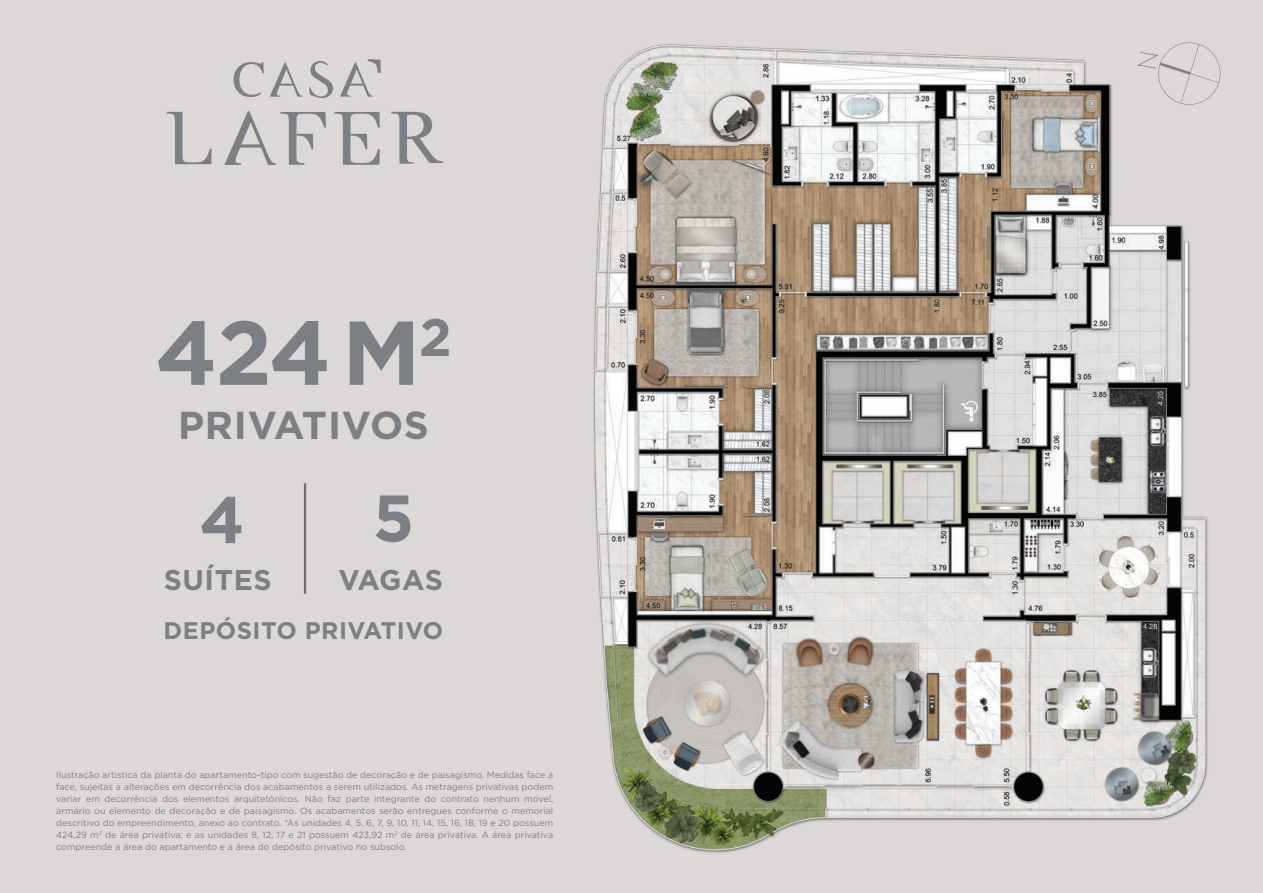
<style>
.page{position:relative;width:1263px;height:893px;background:#dcd8d7}
.page>*{position:absolute;margin:0;border:0;box-sizing:border-box;transform-origin:0 0}
.t1{font:700 90.45px "Gotham";color:#7c7f84}
.t2{font:700 65.85px "Gotham";color:#7c7f84}
.t3{font:700 39px "Gotham";letter-spacing:.02em;color:#7c7f84}
.t4{font:700 28.5px "Gotham";letter-spacing:.02em;color:#7c7f84}
.t5{font:700 24px "Gotham";letter-spacing:.02em;color:#7c7f84}
.t6{font:9px/12px "Gotham";color:#7c7f84;text-align:justify}
</style>
<div class="page">
<img style="left:593px;top:42px;width:628px;height:811px">
<svg style="left:270px;top:62px;width:32px;height:35px"></svg>
<svg style="left:309px;top:61px;width:24px;height:37px"></svg>
<svg style="left:234px;top:62px;width:30px;height:35px"></svg>
<svg style="left:340px;top:59px;width:41px;height:38px"></svg>
<svg style="left:167px;top:112px;width:45px;height:52px"></svg>
<svg style="left:335px;top:112px;width:45px;height:53px"></svg>
<svg style="left:391px;top:112px;width:52px;height:52px"></svg>
<svg style="left:224px;top:111px;width:102px;height:54px"></svg>
<hr style="left:304px;top:483px;width:2px;height:111px;background:#6c6d70">
<svg style="left:1137px;top:43px;width:83px;height:62px"></svg>
<p class="t1" style="left:155px;top:293px;width:298px">424 M<sup>2</sup></p>
<p class="t3" style="left:178px;top:400px;width:252px">PRIVATIVOS</p>
<p class="t2" style="left:199px;top:476px;width:47px">4</p>
<p class="t4" style="left:164px;top:561px;width:110px">SUÍTES</p>
<p class="t2" style="left:373px;top:474px;width:43px">5</p>
<p class="t4" style="left:338px;top:561px;width:106px">VAGAS</p>
<p class="t5" style="left:164px;top:614px;width:281px">DEPÓSITO PRIVATIVO</p>
<p class="t6" style="left:56px;top:769px;width:498px">Ilustração artística da planta do apartamento-tipo com sugestão de decoração e de paisagismo. Medidas face a face, sujeitas a alterações em decorrência dos acabamentos a serem utilizados. As metragens privativas podem variar em decorrência dos elementos arquitetônicos. Não faz parte integrante do contrato nenhum móvel, armário ou elemento de decoração e de paisagismo. Os acabamentos serão entregues conforme o memorial descritivo do empreendimento, anexo ao contrato. *As unidades 4, 5, 6, 7, 9, 10, 11, 14, 15, 16, 18, 19 e 20 possuem 424,29 m<sup>2</sup> de área privativa; e as unidades 8, 12, 17 e 21 possuem 423,92 m<sup>2</sup> de área privativa. A área privativa compreende a área do apartamento e a área do depósito privativo no subsolo.</p>
</div>
